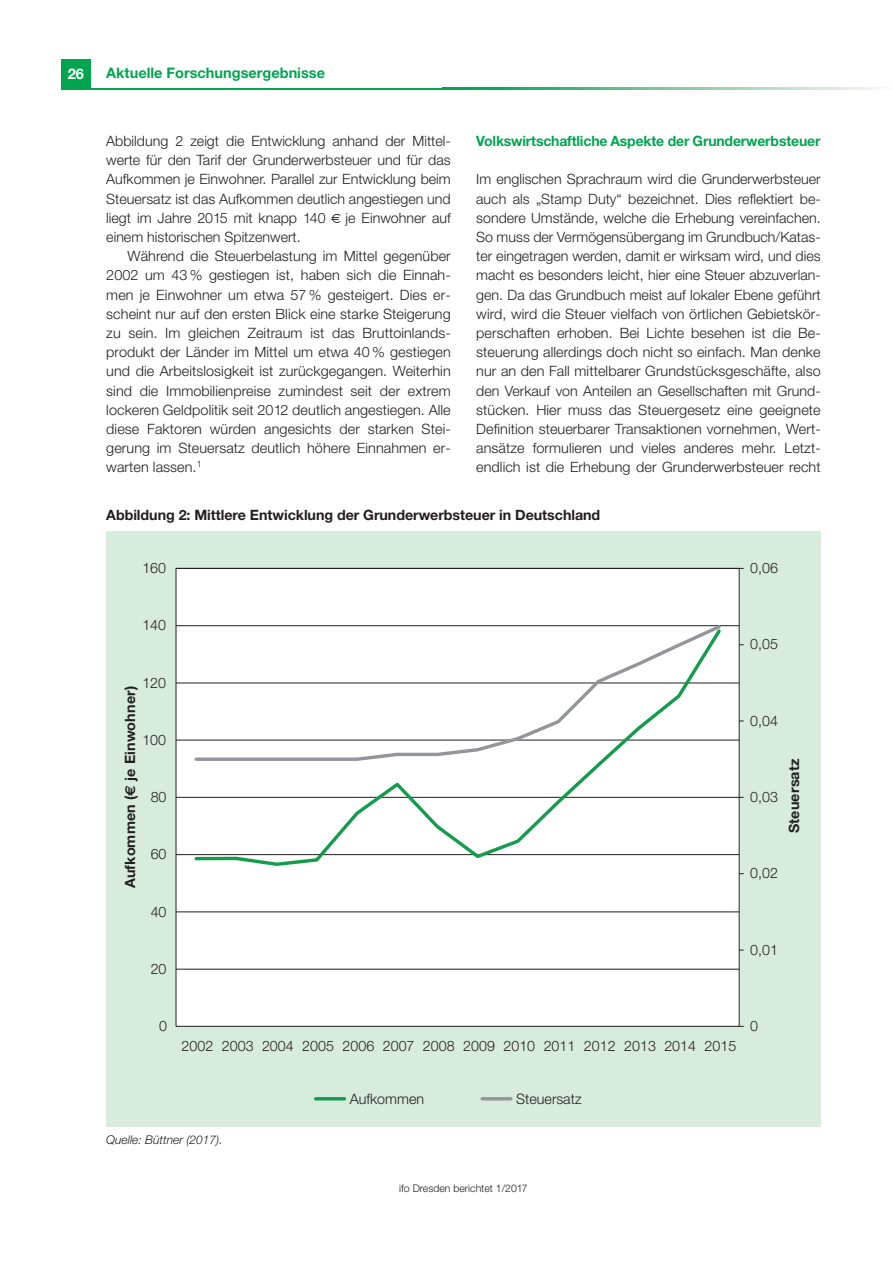
<style>
.page{position:relative;width:893px;height:1263px;background:#fff}
.page>*{position:absolute;margin:0;border:0;box-sizing:border-box;transform-origin:0 0}
.t1{font:700 14.7px "Helvetica Neue";color:#fff}
.t2{font:700 14.55px "Helvetica Neue";color:#00a54f}
.t3{font:300 14.4px "Helvetica Neue";color:#231f20}
.t4{font:300 14.25px/19.2px "Helvetica Neue";letter-spacing:.005em;color:#231f20;text-align:justify}
.t5{font:700 14.25px "Helvetica Neue";letter-spacing:-.005em;color:#231f20}
.t6{font:700 14.25px "Helvetica Neue";letter-spacing:-.01em;color:#00a54f}
.t7{font:italic 300 12px "Helvetica Neue";color:#231f20}
.t8{font:300 10.5px "Helvetica Neue";color:#231f20}
.s1{font-family:"Euro Sans"}
</style>
<div class="page">
<div style="left:61px;top:60px;width:30px;height:29px;background:#00a54f"></div>
<hr style="left:61px;top:88px;width:382px;height:1px;background:#00a54f">
<svg style="left:443px;top:88px;width:439px;height:1px"></svg>
<div style="left:106px;top:532px;width:715px;height:595px;background:#d8ecdd"></div>
<div style="left:176px;top:568px;width:563px;height:458px;background:#fff"></div>
<hr style="left:176px;top:969px;width:563px;height:1px;background:#231f20">
<hr style="left:176px;top:911px;width:563px;height:1px;background:#231f20">
<hr style="left:176px;top:854px;width:563px;height:1px;background:#231f20">
<hr style="left:176px;top:797px;width:563px;height:1px;background:#231f20">
<hr style="left:176px;top:740px;width:563px;height:1px;background:#231f20">
<hr style="left:176px;top:683px;width:563px;height:1px;background:#231f20">
<hr style="left:176px;top:625px;width:563px;height:1px;background:#231f20">
<hr style="left:176px;top:568px;width:563px;height:1px;background:#231f20">
<svg style="left:193px;top:626px;width:531px;height:240px"></svg>
<svg style="left:193px;top:625px;width:530px;height:138px"></svg>
<hr style="left:316px;top:1097px;width:28px;height:3px;background:#159b4c">
<hr style="left:482px;top:1097px;width:29px;height:3px;background:#939598">
<p class="t1" style="left:68px;top:68px;width:18px">26</p>
<p class="t2" style="left:106px;top:68px;width:220px">Aktuelle Forschungsergebnisse</p>
<p class="t6" style="left:476px;top:136px;width:346px">Volkswirtschaftliche Aspekte der Grunderwerbsteuer</p>
<p class="t4" style="left:476px;top:171px;width:346px">Im englischen Sprachraum wird die Grunderwerbsteuer auch als „Stamp Duty“ bezeichnet. Dies reflektiert be&shy;sondere Umstände, welche die Erhebung vereinfachen.<br>So muss der Vermögensübergang im Grundbuch/Katas&shy;ter eingetragen werden, damit er wirksam wird, und dies macht es besonders leicht, hier eine Steuer abzuverlan&shy;gen. Da das Grundbuch meist auf lokaler Ebene geführt wird, wird die Steuer vielfach von örtlichen Gebietskör&shy;perschaften erhoben. Bei Lichte besehen ist die Be&shy;steuerung allerdings doch nicht so einfach. Man denke nur an den Fall mittelbarer Grundstücksgeschäfte, also den Verkauf von Anteilen an Gesellschaften mit Grund&shy;stücken. Hier muss das Steuergesetz eine geeignete Definition steuerbarer Transaktionen vornehmen, Wert&shy;ansätze formulieren und vieles anderes mehr. Letzt&shy;endlich ist die Erhebung der Grunderwerbsteuer recht</p>
<p class="t5" style="left:106px;top:510px;width:495px">Abbildung 2: Mittlere Entwicklung der Grunderwerbsteuer in Deutschland</p>
<p class="t4" style="left:106px;top:133px;width:346px">Abbildung 2 zeigt die Entwicklung anhand der Mittel&shy;werte für den Tarif der Grunderwerbsteuer und für das Aufkommen je Einwohner. Parallel zur Entwicklung beim Steuersatz ist das Aufkommen deutlich angestiegen und liegt im Jahre 2015 mit knapp 140</p>
<p class="t4" style="left:346px;top:209px;width:107px">je Einwohner auf</p>
<p class="t4" style="left:106px;top:229px;width:196px">einem historischen Spitzenwert.</p>
<p class="t4" style="left:128px;top:248px;width:325px">Während die Steuerbelastung im Mittel gegenüber</p>
<p class="t4" style="left:106px;top:267px;width:346px">2002 um 43 % gestiegen ist, haben sich die Einnah-</p>
<p class="t4" style="left:106px;top:286px;width:346px">men je Einwohner um etwa 57 % gesteigert. Dies er-</p>
<p class="t4" style="left:106px;top:305px;width:346px">scheint nur auf den ersten Blick eine starke Steigerung</p>
<p class="t4" style="left:106px;top:325px;width:346px">zu sein. Im gleichen Zeitraum ist das Bruttoinlands-</p>
<p class="t4" style="left:106px;top:344px;width:346px">produkt der Länder im Mittel um etwa 40 % gestiegen</p>
<p class="t4" style="left:106px;top:363px;width:346px">und die Arbeitslosigkeit ist zurückgegangen. Weiterhin</p>
<p class="t4" style="left:106px;top:382px;width:346px">sind die Immobilienpreise zumindest seit der extrem</p>
<p class="t4" style="left:106px;top:401px;width:346px">lockeren Geldpolitik seit 2012 deutlich angestiegen. Alle</p>
<p class="t4" style="left:106px;top:421px;width:346px">diese Faktoren würden angesichts der starken Stei-</p>
<p class="t4" style="left:106px;top:440px;width:346px">gerung im Steuersatz deutlich höhere Einnahmen er-</p>
<p class="t4" style="left:106px;top:459px;width:97px">warten lassen.<sup>1</sup></p>
<p class="t3" style="left:142px;top:563px;width:25px">160</p>
<p class="t3" style="left:142px;top:620px;width:25px">140</p>
<p class="t3" style="left:142px;top:677px;width:25px">120</p>
<p class="t5" style="left:125px;top:888px;width:204px;rotate:-90deg">Aufkommen (<span class="s1">€</span> je Einwohner)</p>
<p class="t3" style="left:142px;top:735px;width:25px">100</p>
<p class="t3" style="left:151px;top:792px;width:17px">80</p>
<p class="t3" style="left:151px;top:849px;width:17px">60</p>
<p class="t3" style="left:151px;top:906px;width:17px">40</p>
<p class="t3" style="left:151px;top:963px;width:17px">20</p>
<p class="t3" style="left:750px;top:563px;width:29px">0,06</p>
<p class="t3" style="left:750px;top:639px;width:29px">0,05</p>
<p class="t3" style="left:750px;top:715px;width:29px">0,04</p>
<p class="t3" style="left:750px;top:792px;width:29px">0,03</p>
<p class="t5" style="left:789px;top:833px;width:76px;rotate:-90deg">Steuersatz</p>
<p class="t3" style="left:750px;top:868px;width:29px">0,02</p>
<p class="t3" style="left:750px;top:944px;width:29px">0,01</p>
<p class="t3" style="left:159px;top:1021px;width:9px">0</p>
<p class="t3" style="left:182px;top:1041px;width:556px">2002 2003 2004 2005 2006 2007 2008 2009 2010 2011 2012 2013 2014 2015</p>
<p class="t3" style="left:750px;top:1021px;width:9px">0</p>
<p class="t7" style="left:106px;top:1135px;width:118px">Quelle: Büttner (2017).</p>
<p class="t3" style="left:350px;top:1093px;width:76px">Aufkommen</p>
<p class="t3" style="left:516px;top:1093px;width:67px">Steuersatz</p>
<p class="t8" style="left:399px;top:1185px;width:130px">ifo Dresden berichtet 1/2017</p>
</div>
